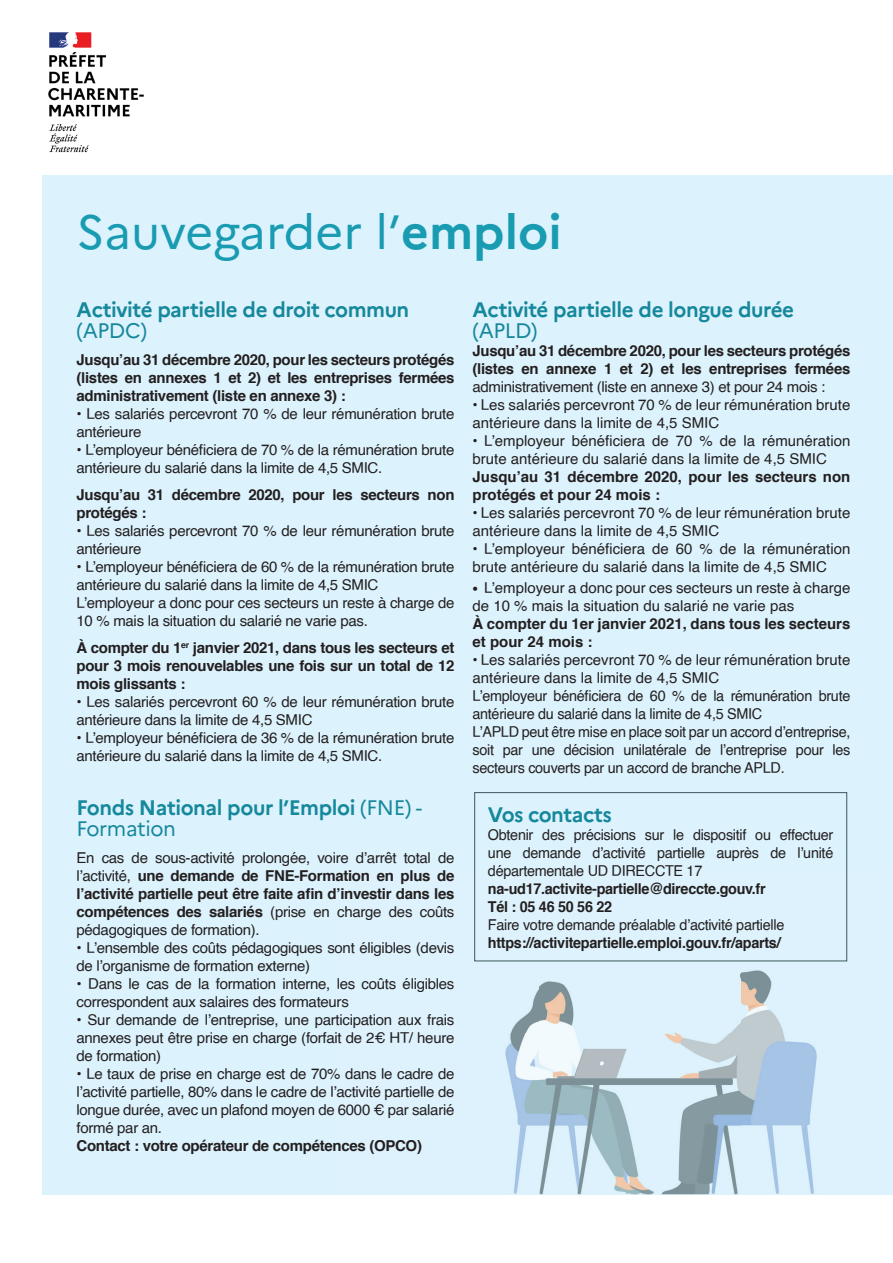
<style>
.page{position:relative;width:893px;height:1263px;background:#fff}
.page>*{position:absolute;margin:0;border:0;box-sizing:border-box;transform-origin:0 0}
.t1{font:48px "Marianne";color:#199bb2}
.t2{font:700 21px/21px "Marianne";letter-spacing:-.02em;color:#16889c}
.t3{font:21px "Marianne";letter-spacing:-.02em;color:#16889c}
.t4{font:15px/18px "Helvetica";letter-spacing:-.02em;color:#231f20}
.t5{font:700 15px/18px "Helvetica";letter-spacing:-.02em;color:#231f20;text-align:justify}
.t6{font:15px/18px "Helvetica";color:#231f20}
.t7{font:15px/18px "Helvetica";letter-spacing:-.02em;color:#231f20;text-align:justify;scale:.96 1}
.t8{font:700 15px/18px "Helvetica";color:#231f20}
.t9{font:700 15px/18px "Helvetica";letter-spacing:-.02em;color:#231f20;scale:.96 1}
.s1{font-weight:700}
.s2{font-weight:400}
.s3{font-family:"Marianne";font-size:16.5px}
</style>
<div class="page">
<div style="left:43px;top:175px;width:850px;height:1020px;background:#dcf2fc"></div>
<img style="left:48px;top:32px;width:96px;height:121px">
<img style="left:474px;top:872px;width:374px;height:323px">
<div style="left:474px;top:792px;width:373px;height:169px;border:1px solid #446265"></div>
<h1 class="t1" style="left:77px;top:202px;width:487px">Sauvegarder l’<span class="s1">emploi</span></h1>
<h2 class="t2" style="left:77px;top:299px;width:334px">Activité partielle de droit commun</h2>
<h2 class="t3" style="left:77px;top:318px;width:72px">(APDC)</h2>
<p class="t5" style="left:77px;top:351px;width:379px">Jusqu’au 31 décembre 2020, pour les secteurs protégés (listes en annexes 1 et 2) et les entreprises fermées administrativement (liste en annexe 3) :</p>
<p class="t4" style="left:77px;top:405px;width:379px">• Les salariés percevront 70 % de leur rémunération brute antérieure</p>
<p class="t4" style="left:77px;top:441px;width:379px">• L’employeur bénéficiera de 70 % de la rémunération brute antérieure du salarié dans la limite de 4,5 SMIC.</p>
<p class="t5" style="left:77px;top:486px;width:379px">Jusqu’au 31 décembre 2020, pour les secteurs non protégés :</p>
<p class="t4" style="left:77px;top:522px;width:379px">• Les salariés percevront 70 % de leur rémunération brute antérieure</p>
<p class="t4" style="left:77px;top:558px;width:379px">• L’employeur bénéficiera de 60 % de la rémunération brute antérieure du salarié dans la limite de 4,5 SMIC L’employeur a donc pour ces secteurs un reste à charge de 10 % mais la situation du salarié ne varie pas.</p>
<p class="t5" style="left:77px;top:639px;width:379px">À compter du 1<sup>er</sup> janvier 2021, dans tous les secteurs et pour 3 mois renouvelables une fois sur un total de 12 mois glissants :</p>
<p class="t4" style="left:77px;top:693px;width:379px">• Les salariés percevront 60 % de leur rémunération brute antérieure dans la limite de 4,5 SMIC</p>
<p class="t4" style="left:77px;top:729px;width:379px">• L’employeur bénéficiera de 36 % de la rémunération brute antérieure du salarié dans la limite de 4,5 SMIC.</p>
<h2 class="t2" style="left:77px;top:797px;width:347px">Fonds National pour l’Emploi <span class="s2">(FNE) -<br>Formation</span></h2>
<p class="t5" style="left:77px;top:849px;width:379px"><span class="s2">En cas de sous-activité prolongée, voire d’arrêt total de l’activité,</span> une demande de FNE-Formation en plus de l’activité partielle peut être faite afin d’investir dans les compétences des salariés <span class="s2">(prise en charge des coûts pédagogiques de formation).</span></p>
<p class="t4" style="left:77px;top:939px;width:379px">• L’ensemble des coûts pédagogiques sont éligibles (devis de l’organisme de formation externe)</p>
<p class="t4" style="left:77px;top:975px;width:379px">• Dans le cas de la formation interne, les coûts éligibles correspondent aux salaires des formateurs</p>
<p class="t4" style="left:77px;top:1011px;width:379px;text-align:justify">• Sur demande de l’entreprise, une participation aux frais annexes peut être prise en charge (forfait de 2€ HT/ heure de formation)</p>
<p class="t4" style="left:77px;top:1065px;width:379px;text-align:justify">• Le taux de prise en charge est de 70% dans le cadre de l’activité partielle, 80% dans le cadre de l’activité partielle de longue durée, avec un plafond moyen de 6000 € par salarié formé par an.</p>
<p class="t5" style="left:77px;top:1137px;width:347px">Contact : votre opérateur de compétences (OPCO)</p>
<h2 class="t2" style="left:472px;top:299px;width:323px">Activité partielle de longue durée</h2>
<h2 class="t3" style="left:472px;top:318px;width:66px">(APLD)</h2>
<p class="t5" style="left:472px;top:342px;width:379px">Jusqu’au 31 décembre 2020, pour les secteurs protégés (listes en annexe 1 et 2) et les entreprises fermées</p>
<p class="t4" style="left:472px;top:378px;width:354px">administrativement (liste en annexe 3) et pour 24 mois :</p>
<p class="t6" style="left:472px;top:396px;width:379px">• Les salariés percevront 70 % de leur rémunération brute antérieure dans la limite de 4,5 SMIC</p>
<p class="t6" style="left:472px;top:432px;width:379px">• L’employeur bénéficiera de 70 % de la rémunération brute antérieure du salarié dans la limite de 4,5 SMIC</p>
<p class="t8" style="left:472px;top:468px;width:379px">Jusqu’au 31 décembre 2020, pour les secteurs non protégés et pour 24 mois :</p>
<p class="t6" style="left:472px;top:504px;width:379px">• Les salariés percevront 70 % de leur rémunération brute antérieure dans la limite de 4,5 SMIC</p>
<p class="t6" style="left:472px;top:540px;width:379px">• L’employeur bénéficiera de 60 % de la rémunération brute antérieure du salarié dans la limite de 4,5 SMIC</p>
<p class="t6" style="left:472px;top:579px;width:379px"><span class="s3">•</span> L’employeur a donc pour ces secteurs un reste à charge de 10 % mais la situation du salarié ne varie pas</p>
<p class="t8" style="left:472px;top:615px;width:379px">À compter du 1er janvier 2021, dans tous les secteurs et pour 24 mois :</p>
<p class="t4" style="left:472px;top:651px;width:379px">• Les salariés percevront 70 % de leur rémunération brute antérieure dans la limite de 4,5 SMIC<br>L’employeur bénéficiera de 60 % de la rémunération brute antérieure du salarié dans la limite de 4,5 SMIC<br>L’APLD peut être mise en place soit par un accord d’entreprise, soit par une décision unilatérale de l’entreprise pour les secteurs couverts par un accord de branche APLD.</p>
<h2 class="t2" style="left:488px;top:804px;width:126px">Vos contacts</h2>
<p class="t7" style="left:488px;top:826px;width:361px">Obtenir des précisions sur le dispositif ou effectuer une demande d’activité partielle auprès de l’unité départementale UD DIRECCTE 17</p>
<p class="t9" style="left:488px;top:879px;width:291px">na-ud17.activite-partielle@direccte.gouv.fr<br>Tél : 05 46 50 56 22</p>
<p class="t7" style="left:488px;top:916px;width:310px">Faire votre demande préalable d’activité partielle</p>
<p class="t9" style="left:488px;top:933px;width:306px">https://activitepartielle.emploi.gouv.fr/aparts/</p>
</div>
